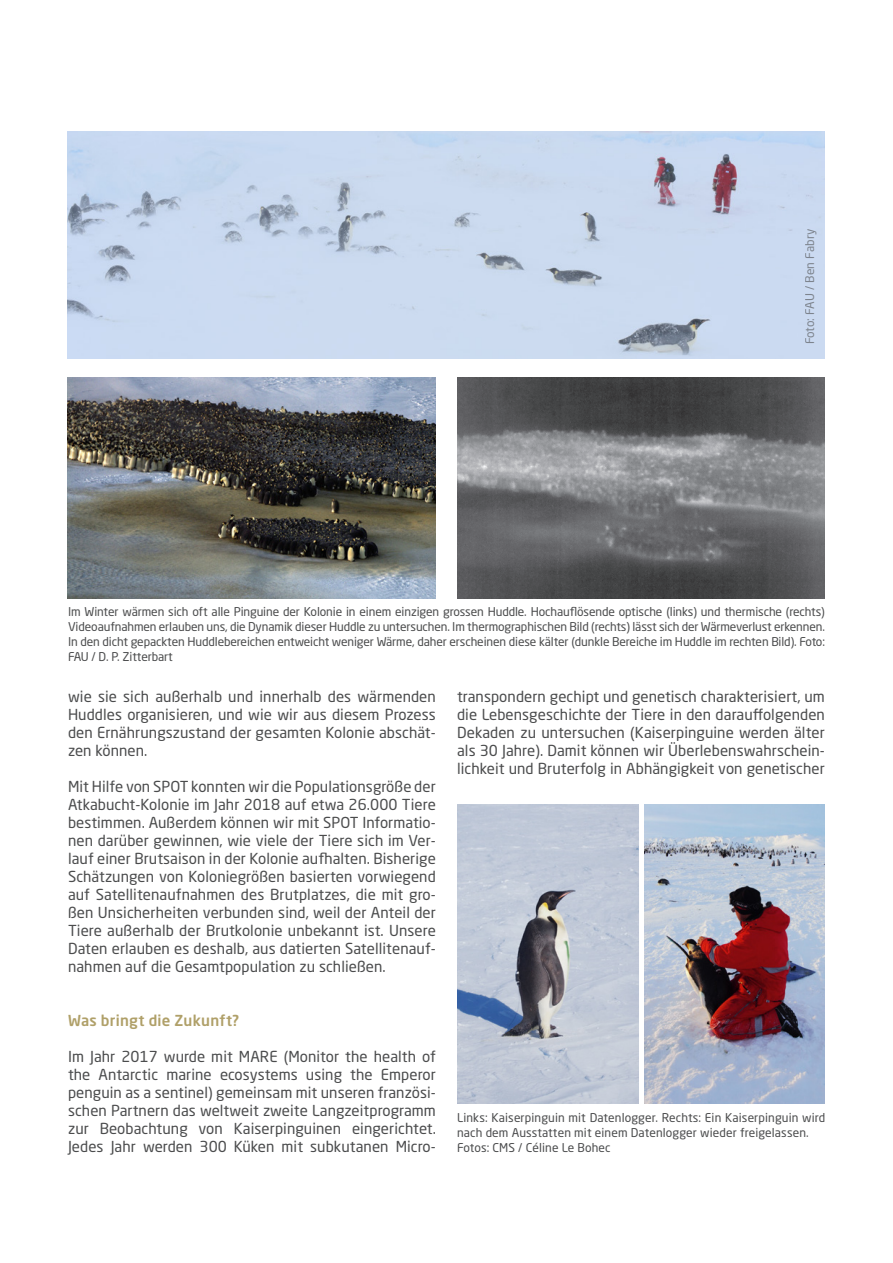
<style>
.page{position:relative;width:893px;height:1263px;background:#fff}
.page>*{position:absolute;margin:0;border:0;box-sizing:border-box;transform-origin:0 0}
.lauf{font:15px/18px "Neo Sans W1 G";letter-spacing:.005em;color:#4b4c4d;text-align:justify}
.Subhead{font:500 15px "Neo Sans W1 G";letter-spacing:.02em;color:#b0a069}
.Legende{font:12px/15px "Neo Sans W1 G";letter-spacing:.01em;color:#4b4c4d;text-align:justify}
</style>
<div class="page">
<img style="left:457px;top:377px;width:368px;height:221px">
<img style="left:68px;top:377px;width:368px;height:221px">
<img style="left:644px;top:804px;width:181px;height:300px">
<img style="left:457px;top:804px;width:182px;height:299px">
<img style="left:68px;top:132px;width:757px;height:227px">
<p class="Legende" style="left:802px;top:344px;width:118px;rotate:-90deg">Foto: FAU / Ben Fabry</p>
<p class="Legende" style="left:68px;top:604px;width:758px">Im Winter wärmen sich oft alle Pinguine der Kolonie in einem einzigen grossen Huddle. Hochauflösende optische (links) und thermische (rechts)<br>Videoaufnahmen erlauben uns, die Dynamik dieser Huddle zu untersuchen. Im thermographischen Bild (rechts) lässt sich der Wärmeverlust erkennen.<br>In den dicht gepackten Huddlebereichen entweicht weniger Wärme, daher erscheinen diese kälter (dunkle Bereiche im Huddle im rechten Bild). Foto:<br>FAU / D. P. Zitterbart</p>
<p class="lauf" style="left:68px;top:687px;width:369px">wie sie sich außerhalb und innerhalb des wärmenden Huddles organisieren, und wie wir aus diesem Prozess den Ernährungszustand der gesamten Kolonie abschät&shy;zen können.</p>
<p class="lauf" style="left:68px;top:777px;width:369px">Mit Hilfe von SPOT konnten wir die Populationsgröße der Atkabucht-Kolonie im Jahr 2018 auf etwa 26.000 Tiere bestimmen. Außerdem können wir mit SPOT Informatio&shy;nen darüber gewinnen, wie viele der Tiere sich im Ver&shy;lauf einer Brutsaison in der Kolonie aufhalten. Bisherige Schätzungen von Koloniegrößen basierten vorwiegend auf Satellitenaufnahmen des Brutplatzes, die mit gro&shy;ßen Unsicherheiten verbunden sind, weil der Anteil der Tiere außerhalb der Brutkolonie unbekannt ist. Unsere Daten erlauben es deshalb, aus datierten Satellitenauf&shy;nahmen auf die Gesamtpopulation zu schließen.</p>
<p class="Subhead" style="left:68px;top:1011px;width:172px">Was bringt die Zukunft?</p>
<p class="lauf" style="left:68px;top:1047px;width:369px">Im Jahr 2017 wurde mit MARE (Monitor the health of the Antarctic marine ecosystems using the Emperor penguin as a sentinel) gemeinsam mit unseren französi&shy;schen Partnern das weltweit zweite Langzeitprogramm zur Beobachtung von Kaiserpinguinen eingerichtet.<br>Jedes Jahr werden 300 Küken mit subkutanen Micro-</p>
<p class="lauf" style="left:457px;top:687px;width:369px">transpondern gechipt und genetisch charakterisiert, um die Lebensgeschichte der Tiere in den darauffolgenden Dekaden zu untersuchen (Kaiserpinguine werden älter als 30 Jahre). Damit können wir Überlebenswahrschein&shy;lichkeit und Bruterfolg in Abhängigkeit von genetischer</p>
<p class="Legende" style="left:457px;top:1110px;width:370px">Links: Kaiserpinguin mit Datenlogger. Rechts: Ein Kaiserpinguin wird nach dem Ausstatten mit einem Datenlogger wieder freigelassen.</p>
<p class="Legende" style="left:457px;top:1140px;width:155px">Fotos: CMS / Céline Le Bohec</p>
</div>
